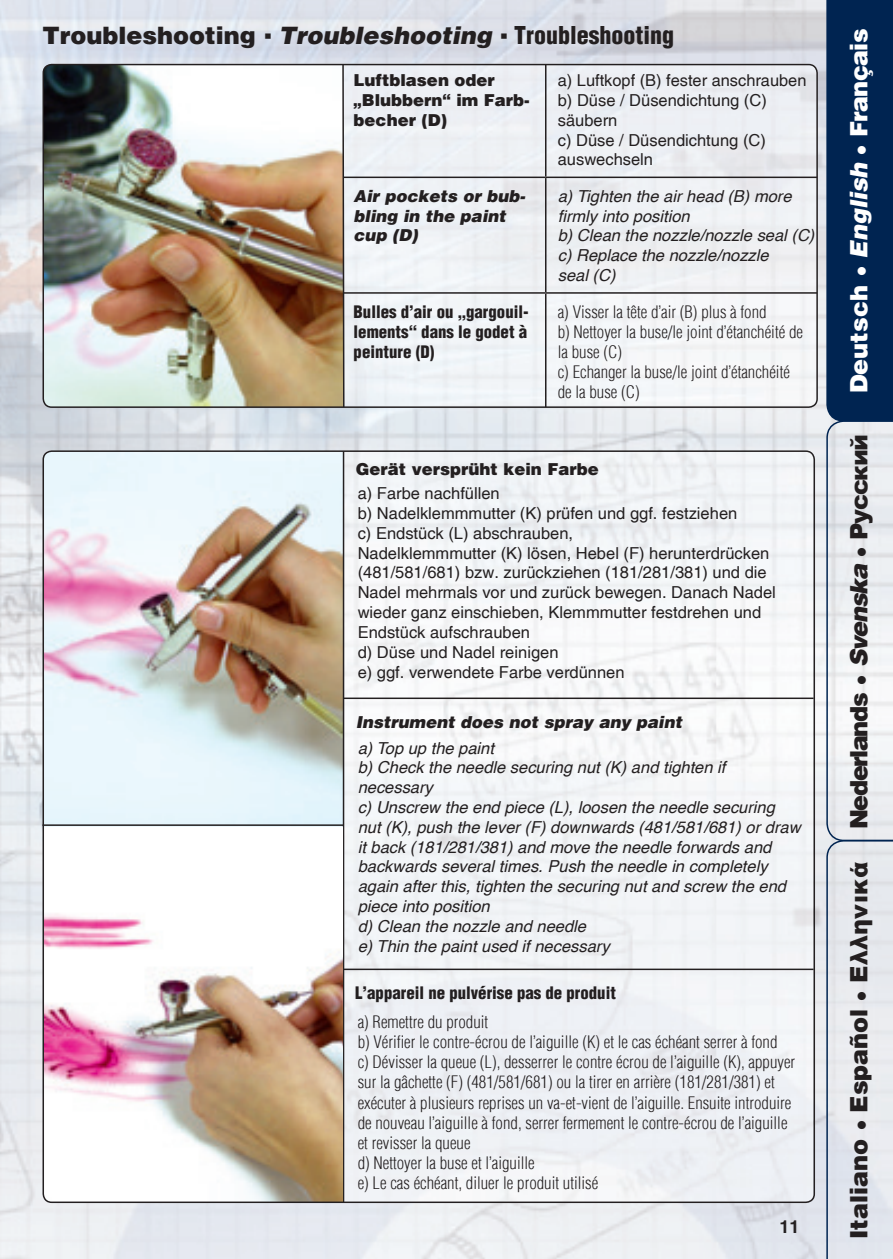
<style>
.page{position:relative;width:893px;height:1259px;background:#fff}
.page>*{position:absolute;margin:0;border:0;box-sizing:border-box;transform-origin:0 0}
.t1{font:900 24px "Helvetica";color:#231f20}
.t2{font:900 24px "Helvetica";letter-spacing:-.06em;color:#231f20}
.t3{font:900 24px "Helvetica";letter-spacing:-.03em;color:#fff}
.t4{font:700 18px "Helvetica";color:#231f20}
.t5{font:300 condensed 16.8px/20.1px "Helvetica";color:#231f20}
.t6{font:900 condensed 16.8px/20.1px "Helvetica";color:#231f20;text-align:justify}
.t7{font:italic 16.5px/19.8px "Helvetica";color:#231f20}
.t8{font:16.5px/19.8px "Helvetica";color:#231f20}
.t9{font:italic 900 16.5px/19.8px "Helvetica";color:#231f20}
.t10{font:900 16.5px/19.8px "Helvetica";color:#231f20}
.s1{font-family:"Times New Roman";font-weight:400}
.s2{font-style:italic}
.s3{font-stretch:condensed}
.s4{font-family:"Arial"}
</style>
<div class="page">
<img style="left:0;top:0;width:826px;height:1259px">
<svg style="left:826px;top:0;width:67px;height:1259px;background:#96a4b7"></svg>
<img style="left:344px;top:453px;width:372px;height:747px">
<div style="left:716px;top:451px;width:97px;height:749px;background:#f3f5f7"></div>
<img style="left:47px;top:64px;width:770px;height:343px">
<hr style="left:545px;top:65px;width:1px;height:112px;background:#231f20">
<hr style="left:341px;top:177px;width:205px;height:1px;background:#231f20">
<hr style="left:546px;top:177px;width:271px;height:1px;background:#231f20">
<hr style="left:545px;top:178px;width:1px;height:114px;background:#231f20">
<hr style="left:341px;top:292px;width:205px;height:2px;background:#231f20">
<hr style="left:546px;top:292px;width:271px;height:2px;background:#231f20">
<hr style="left:545px;top:294px;width:1px;height:113px;background:#231f20">
<img style="left:43px;top:65px;width:302px;height:342px">
<div style="left:43px;top:64px;width:775px;height:344px;border:2px solid #231f20;border-radius:9px"></div>
<img style="left:43px;top:451px;width:301px;height:751px">
<hr style="left:43px;top:824px;width:300px;height:2px;background:#231f20">
<hr style="left:343px;top:697px;width:471px;height:2px;background:#231f20">
<hr style="left:343px;top:968px;width:471px;height:2px;background:#231f20">
<h1 class="t1" style="left:43px;top:19px;width:633px">Troubleshooting <span class="s1">▪</span> <span class="s2">Troubleshooting</span> <span class="s1">▪</span> <span class="s3">Troubleshooting</span></h1>
<p class="t10" style="left:354px;top:70px;width:178px">Luftblasen oder „Blubbern“ im Farb&shy;becher (D)</p>
<p class="t8" style="left:558px;top:72px;width:250px">a) Luftkopf (B) fester anschrauben b) Düse / Düsendichtung (C) säubern<br>c) Düse / Düsendichtung (C) auswechseln</p>
<p class="t9" style="left:354px;top:185px;width:173px">Air pockets or bub&shy;bling in the paint cup (D)</p>
<p class="t7" style="left:558px;top:186px;width:258px">a) Tighten the air head (B) more firmly into position<br>b) Clean the nozzle/nozzle seal (C) c) Replace the nozzle/nozzle<br>seal (C)</p>
<p class="t6" style="left:354px;top:301px;width:177px">Bulles d’air ou „gargouil&shy;lements“ dans le godet à peinture (D)</p>
<p class="t5" style="left:558px;top:301px;width:247px">a) Visser la tête d’air (B) plus à fond<br>b) Nettoyer la buse/le joint d’étanchéité de la buse (C)<br>c) Echanger la buse/le joint d’étanchéité de la buse (C)</p>
<p class="t10" style="left:356px;top:458px;width:244px">Gerät versprüht kein Farbe</p>
<p class="t8" style="left:358px;top:485px;width:420px">a) Farbe nachfüllen<br>b) Nadelklemmmutter (K) prüfen und ggf. festziehen<br>c) Endstück (L) abschrauben,<br>Nadelklemmmutter (K) lösen, Hebel (F) herunterdrücken (481/581/681) bzw. zurückziehen (181/281/381) und die Nadel mehrmals vor und zurück bewegen. Danach Nadel wieder ganz einschieben, Klemmmutter festdrehen und Endstück aufschrauben<br>d) Düse und Nadel reinigen<br>e) ggf. verwendete Farbe verdünnen</p>
<p class="t9" style="left:356px;top:712px;width:328px">Instrument does not spray any paint</p>
<p class="t7" style="left:358px;top:738px;width:444px">a) Top up the paint<br>b) Check the needle securing nut (K) and tighten if necessary<br>c) Unscrew the end piece (L), loosen the needle securing nut (K), push the lever (F) downwards (481/581/681) or draw it back (181/281/381) and move the needle forwards and backwards several times. Push the needle in completely again after this, tighten the securing nut and screw the end piece into position<br>d) Clean the nozzle and needle<br>e) Thin the paint used if necessary</p>
<p class="t6" style="left:355px;top:982px;width:262px">L’appareil ne pulvérise pas de produit</p>
<p class="t5" style="left:358px;top:1011px;width:439px">a) Remettre du produit<br>b) Vérifier le contre-écrou de l’aiguille (K) et le cas échéant serrer à fond<br>c) Dévisser la queue (L), desserrer le contre écrou de l’aiguille (K), appuyer sur la gâchette (F) (481/581/681) ou la tirer en arrière (181/281/381) et exécuter à plusieurs reprises un va-et-vient de l’aiguille. Ensuite introduire de nouveau l’aiguille à fond, serrer fermement le contre-écrou de l’aiguille et revisser la queue<br>d) Nettoyer la buse et l’aiguille<br>e) Le cas échéant, diluer le produit utilisé</p>
<p class="t4" style="left:779px;top:1219px;width:22px">11</p>
<h1 class="t3" style="left:843px;top:393px;width:366px;rotate:-90deg">Deutsch • <span class="s2">English</span> • Français</h1>
<h1 class="t2" style="left:843px;top:829px;width:397px;rotate:-90deg">Nederlands • <span class="s2">Svenska</span> • <span class="s4">Русский</span></h1>
<h1 class="t1" style="left:843px;top:1239px;width:378px;rotate:-90deg">Italiano • Español • <span class="s4">Ελληνικά</span></h1>
</div>
